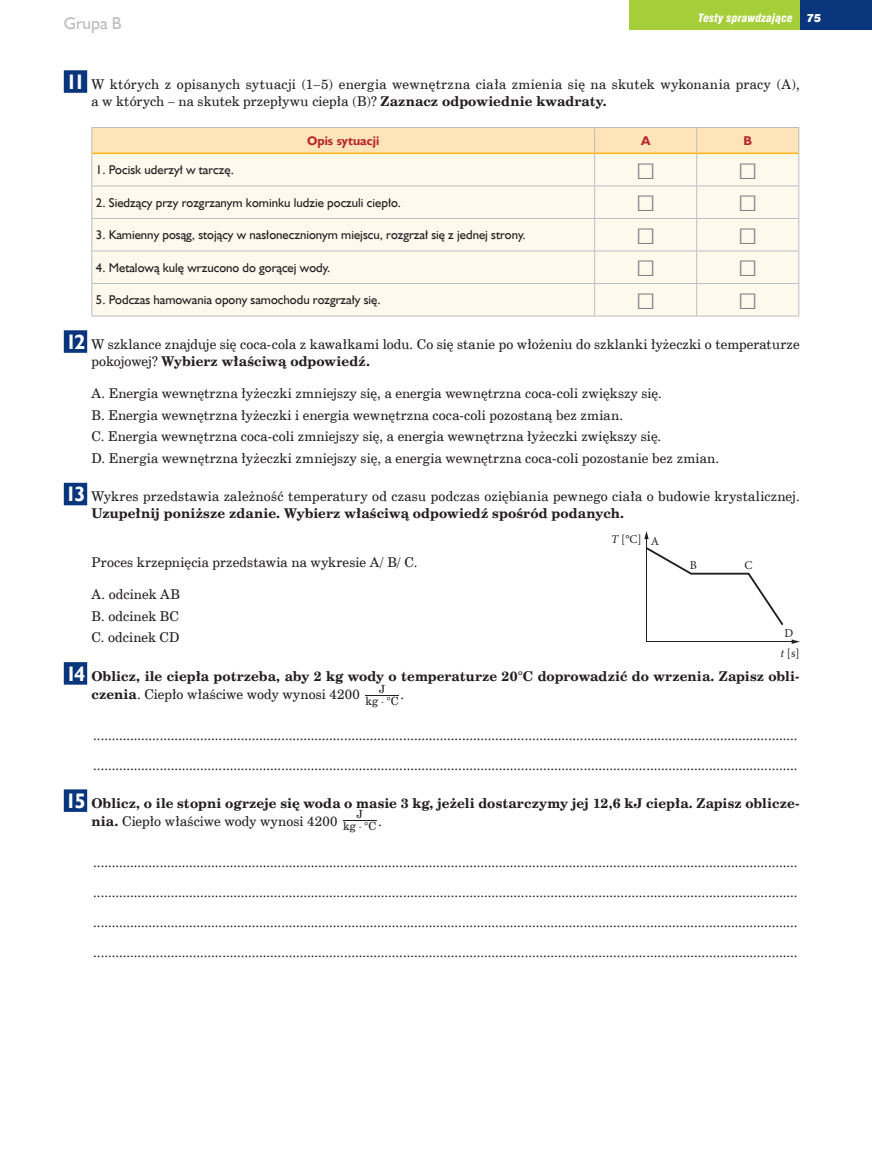
<style>
.page{position:relative;width:872px;height:1170px;background:#fff}
.page>*{position:absolute;margin:0;border:0;box-sizing:border-box;transform-origin:0 0}
.tabela_tresc{font:33px "Arial";color:#808285}
.t1{font:17.25px "Humanst 521 EU Normal";color:#bcbdc0}
.kropki{font:13.5px "Cent Schbook EU";color:#231f20}
.polecenie_NR{font:13.5px/17.2px "Cent Schbook EU";letter-spacing:.015em;color:#231f20}
.odpowiedz{font:13.5px "Cent Schbook EU";letter-spacing:.005em;color:#231f20}
.polecenie_NR-2{font:700 13.5px/18px "Cent Schbook EU";letter-spacing:.005em;color:#231f20}
.polecenie{font:13.5px "Cent Schbook EU";letter-spacing:.015em;color:#231f20}
.tabela_tresc-2{font:12.75px "Humanst 521 EU Normal";color:#231f20}
.tabela_glowa{font:12.75px "Humanst 521 EU Bold";color:#b7282e}
.t2{font:12px/20.2px "Minion Pro";color:#231f20;text-align:center}
.t3{font:11.25px "Swis 721 Blk Cn EU Italic";letter-spacing:.015em;color:#fff}
.t4{font:11.25px/12px "Cent Schbook EU";color:#231f20;scale:6 1}
.s1{font-family:"Swis 721 Blk EU Italic"}
.s2{font-family:"Humanst 521 EU Bold";font-size:21px;color:#fff}
.s3{font-weight:700}
.s4{font-family:"Humanst 521 EU Bold";font-weight:400;font-size:21px;color:#fff}
.s5{font-weight:400}
.s6{font-style:italic}
.s7{font-family:"Minion Pro";font-style:italic}
</style>
<div class="page">
<div style="left:799px;top:0;width:73px;height:30px;background:#08357c"></div>
<div style="left:629px;top:0;width:170px;height:30px;background:#a6ce39"></div>
<div style="left:64px;top:70px;width:23px;height:23px;background:#08357c"></div>
<div style="left:64px;top:330px;width:23px;height:23px;background:#08357c"></div>
<div style="left:64px;top:483px;width:23px;height:22px;background:#08357c"></div>
<div style="left:64px;top:662px;width:23px;height:22px;background:#08357c"></div>
<div style="left:64px;top:789px;width:23px;height:22px;background:#08357c"></div>
<div style="left:92px;top:154px;width:706px;height:162px;background:#fef9ed"></div>
<hr style="left:91px;top:153px;width:1px;height:32px;background:#bcbdc0">
<hr style="left:594px;top:154px;width:1px;height:31px;background:#bcbdc0">
<hr style="left:696px;top:154px;width:1px;height:31px;background:#bcbdc0">
<hr style="left:798px;top:153px;width:1px;height:32px;background:#bcbdc0">
<hr style="left:91px;top:185px;width:503px;height:1px;background:#bcbdc0">
<hr style="left:91px;top:186px;width:1px;height:32px;background:#bcbdc0">
<hr style="left:594px;top:186px;width:1px;height:32px;background:#bcbdc0">
<hr style="left:696px;top:186px;width:1px;height:32px;background:#bcbdc0">
<hr style="left:798px;top:186px;width:1px;height:32px;background:#bcbdc0">
<hr style="left:91px;top:218px;width:503px;height:1px;background:#bcbdc0">
<hr style="left:91px;top:219px;width:1px;height:31px;background:#bcbdc0">
<hr style="left:594px;top:219px;width:1px;height:31px;background:#bcbdc0">
<hr style="left:696px;top:219px;width:1px;height:31px;background:#bcbdc0">
<hr style="left:798px;top:219px;width:1px;height:31px;background:#bcbdc0">
<hr style="left:91px;top:250px;width:503px;height:1px;background:#bcbdc0">
<hr style="left:91px;top:251px;width:1px;height:32px;background:#bcbdc0">
<hr style="left:594px;top:251px;width:1px;height:32px;background:#bcbdc0">
<hr style="left:696px;top:251px;width:1px;height:32px;background:#bcbdc0">
<hr style="left:798px;top:251px;width:1px;height:32px;background:#bcbdc0">
<hr style="left:91px;top:283px;width:503px;height:1px;background:#bcbdc0">
<hr style="left:91px;top:284px;width:1px;height:32px;background:#bcbdc0">
<hr style="left:594px;top:284px;width:1px;height:32px;background:#bcbdc0">
<hr style="left:696px;top:284px;width:1px;height:32px;background:#bcbdc0">
<hr style="left:798px;top:284px;width:1px;height:32px;background:#bcbdc0">
<hr style="left:91px;top:316px;width:503px;height:1px;background:#bcbdc0">
<div style="left:91px;top:127px;width:708px;height:26px;background:#fee4b8"></div>
<hr style="left:594px;top:127px;width:102px;height:1px;background:#bcbdc0">
<hr style="left:696px;top:127px;width:103px;height:1px;background:#bcbdc0">
<hr style="left:594px;top:185px;width:102px;height:1px;background:#bcbdc0">
<hr style="left:696px;top:185px;width:103px;height:1px;background:#bcbdc0">
<hr style="left:594px;top:218px;width:102px;height:1px;background:#bcbdc0">
<hr style="left:696px;top:218px;width:103px;height:1px;background:#bcbdc0">
<hr style="left:594px;top:250px;width:102px;height:1px;background:#bcbdc0">
<hr style="left:696px;top:250px;width:103px;height:1px;background:#bcbdc0">
<hr style="left:594px;top:283px;width:102px;height:1px;background:#bcbdc0">
<hr style="left:696px;top:283px;width:103px;height:1px;background:#bcbdc0">
<hr style="left:594px;top:316px;width:102px;height:1px;background:#bcbdc0">
<hr style="left:696px;top:316px;width:103px;height:1px;background:#bcbdc0">
<hr style="left:92px;top:152px;width:502px;height:2px;background:#fbb416">
<hr style="left:594px;top:152px;width:102px;height:2px;background:#fbb416">
<hr style="left:696px;top:152px;width:102px;height:2px;background:#fbb416">
<svg style="left:647px;top:547px;width:137px;height:78px"></svg>
<hr style="left:646px;top:641px;width:151px;height:1px;background:#231f20">
<svg style="left:791px;top:639px;width:8px;height:5px"></svg>
<hr style="left:646px;top:534px;width:1px;height:107px;background:#231f20">
<svg style="left:644px;top:531px;width:4px;height:8px"></svg>
<p class="t1" style="left:64px;top:13px;width:60px">Grupa B</p>
<p class="t3" style="left:698px;top:11px;width:124px">Testy sprawdzające <span class="s1">75</span></p>
<p class="polecenie_NR" style="left:91px;top:76px;width:709px;text-indent:-25px"><span class="s2">11</span> W których z opisanych sytuacji (1–5) energia wewnętrzna ciała zmienia się na skutek wykonania pracy (A), a w których – na skutek przepływu ciepła (B)? <span class="s3">Zaznacz odpowiednie kwadraty.</span></p>
<p class="tabela_glowa" style="left:307px;top:132px;width:74px">Opis sytuacji</p>
<p class="tabela_glowa" style="left:641px;top:132px;width:11px">A</p>
<p class="tabela_glowa" style="left:743px;top:132px;width:10px">B</p>
<p class="tabela_tresc-2" style="left:96px;top:162px;width:139px">1. Pocisk uderzył w tarczę.</p>
<p class="tabela_tresc" style="left:635px;top:144px;width:21px">□</p>
<p class="tabela_tresc" style="left:738px;top:144px;width:21px">□</p>
<p class="tabela_tresc-2" style="left:96px;top:194px;width:307px">2. Siedzący przy rozgrzanym kominku ludzie poczuli ciepło.</p>
<p class="tabela_tresc" style="left:635px;top:177px;width:21px">□</p>
<p class="tabela_tresc" style="left:738px;top:177px;width:21px">□</p>
<p class="tabela_tresc-2" style="left:96px;top:227px;width:431px">3. Kamienny posąg, stojący w nasłonecznionym miejscu, rozgrzał się z jednej strony.</p>
<p class="tabela_tresc" style="left:635px;top:209px;width:21px">□</p>
<p class="tabela_tresc" style="left:738px;top:209px;width:21px">□</p>
<p class="tabela_tresc-2" style="left:96px;top:259px;width:236px">4. Metalową kulę wrzucono do gorącej wody.</p>
<p class="tabela_tresc" style="left:635px;top:242px;width:21px">□</p>
<p class="tabela_tresc" style="left:738px;top:242px;width:21px">□</p>
<p class="tabela_tresc-2" style="left:96px;top:292px;width:286px">5. Podczas hamowania opony samochodu rozgrzały się.</p>
<p class="tabela_tresc" style="left:635px;top:274px;width:21px">□</p>
<p class="tabela_tresc" style="left:738px;top:274px;width:21px">□</p>
<p class="polecenie_NR" style="left:91px;top:336px;width:709px;text-indent:-26px"><span class="s2">12</span> W szklance znajduje się coca-cola z kawałkami lodu. Co się stanie po włożeniu do szklanki łyżeczki o temperaturze pokojowej? <span class="s3">Wybierz właściwą odpowiedź.</span></p>
<p class="odpowiedz" style="left:91px;top:385px;width:572px">A. Energia wewnętrzna łyżeczki zmniejszy się, a energia wewnętrzna coca-coli zwiększy się.</p>
<p class="odpowiedz" style="left:91px;top:407px;width:533px">B. Energia wewnętrzna łyżeczki i energia wewnętrzna coca-coli pozostaną bez zmian.</p>
<p class="odpowiedz" style="left:91px;top:428px;width:571px">C. Energia wewnętrzna coca-coli zmniejszy się, a energia wewnętrzna łyżeczki zwiększy się.</p>
<p class="odpowiedz" style="left:91px;top:450px;width:629px">D. Energia wewnętrzna łyżeczki zmniejszy się, a energia wewnętrzna coca-coli pozostanie bez zmian.</p>
<p class="polecenie_NR" style="left:91px;top:489px;width:710px;line-height:16.2px;text-indent:-26px"><span class="s2">13</span> Wykres przedstawia zależność temperatury od czasu podczas oziębiania pewnego ciała o budowie krystalicznej.<br><span class="s3">Uzupełnij poniższe zdanie. Wybierz właściwą odpowiedź spośród podanych.</span></p>
<p class="polecenie" style="left:91px;top:554px;width:327px">Proces krzepnięcia przedstawia na wykresie A/ B/ C.</p>
<p class="odpowiedz" style="left:91px;top:586px;width:90px">A. odcinek AB</p>
<p class="odpowiedz" style="left:91px;top:607px;width:89px">B. odcinek BC</p>
<p class="odpowiedz" style="left:91px;top:629px;width:89px">C. odcinek CD</p>
<p class="polecenie_NR-2" style="left:91px;top:667px;width:709px;text-indent:-26px"><span class="s4">14</span> Oblicz, ile ciepła potrzeba, aby 2 kg wody o temperaturze 20°C doprowadzić do wrzenia. Zapisz obli&shy;czenia<span class="s5">. Ciepło właściwe wody wynosi 4200</span></p>
<p class="t2" style="left:611px;top:529px;width:32px"><span class="s6">T</span> [°C]</p>
<p class="t2" style="left:651px;top:531px;width:10px">A</p>
<p class="t2" style="left:689px;top:554px;width:9px">B</p>
<p class="t2" style="left:744px;top:554px;width:9px">C</p>
<p class="t2" style="left:780px;top:622px;width:21px">D<br><span class="s6">t</span> [s]</p>
<p class="t4" style="left:365px;top:683px;width:7px">_J kg <span class="s7">∙</span> °C</p>
<p class="polecenie_NR" style="left:400px;top:685px;width:5px">.</p>
<p class="kropki" style="left:93px;top:726px;width:705px">...............................................................................................................................................................................................</p>
<p class="kropki" style="left:93px;top:756px;width:705px">...............................................................................................................................................................................................</p>
<p class="polecenie_NR-2" style="left:91px;top:794px;width:709px;text-indent:-26px"><span class="s4">15</span> Oblicz, o ile stopni ogrzeje się woda o masie 3 kg, jeżeli dostarczymy jej 12,6 kJ ciepła. Zapisz oblicze&shy;nia. <span class="s5">Ciepło właściwe wody wynosi 4200</span></p>
<p class="t4" style="left:343px;top:808px;width:7px">_J kg <span class="s7">∙</span> °C</p>
<p class="polecenie_NR" style="left:378px;top:813px;width:5px">.</p>
<p class="kropki" style="left:93px;top:853px;width:705px">...............................................................................................................................................................................................</p>
<p class="kropki" style="left:93px;top:883px;width:705px">...............................................................................................................................................................................................</p>
<p class="kropki" style="left:93px;top:913px;width:705px">...............................................................................................................................................................................................</p>
<p class="kropki" style="left:93px;top:943px;width:705px">...............................................................................................................................................................................................</p>
</div>
